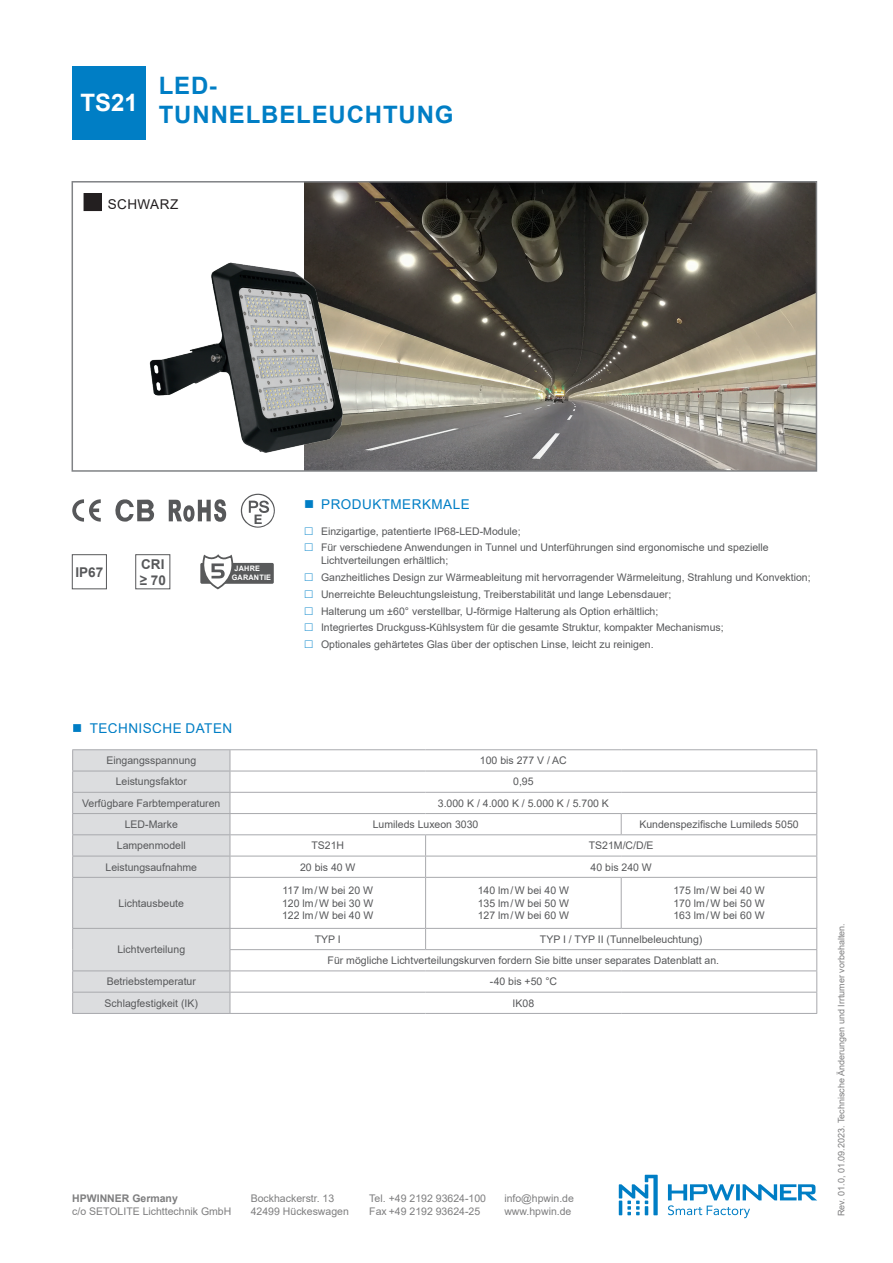
<style>
.page{position:relative;width:893px;height:1263px;background:#fff}
.page>*{position:absolute;margin:0;border:0;box-sizing:border-box;transform-origin:0 0}
.t1{font:700 24px/28.8px "Arial";letter-spacing:.035em;color:#007ec5}
.t2{font:700 24px "Arial";color:#fff}
.t3{font:13.5px "Arial";letter-spacing:.035em;color:#007ec5}
.t4{font:700 13.5px/16.2px "Arial";color:#57585a}
.t5{font:13.5px "Arial";letter-spacing:.035em;color:#231f20}
.t6{font:10.5px/16.8px "Arial";color:#57585a}
.t7{font:10.5px "Arial";color:#7e7e7f}
.t8{font:700 10.5px "Arial";color:#7e7e7f}
.t9{font:9px "Arial";color:#7e7e7f}
.t10{font:700 7.5px/9px "Arial";letter-spacing:.025em;color:#fff}
</style>
<div class="page">
<svg style="left:619px;top:1175px;width:39px;height:40px"></svg>
<svg style="left:668px;top:1184px;width:149px;height:34px"></svg>
<div style="left:72px;top:66px;width:74px;height:73px;background:#007ec5"></div>
<svg style="left:72px;top:499px;width:29px;height:23px"></svg>
<svg style="left:115px;top:499px;width:40px;height:23px"></svg>
<svg style="left:169px;top:499px;width:57px;height:23px"></svg>
<div style="left:72px;top:554px;width:35px;height:35px;border:1px solid #57585a"></div>
<div style="left:200px;top:563px;width:74px;height:21px;background:#595a5b;border-radius:2px"></div>
<svg style="left:200px;top:554px;width:37px;height:36px"></svg>
<svg style="left:241px;top:493px;width:34px;height:35px"></svg>
<img style="left:305px;top:184px;width:509px;height:285px">
<div style="left:84px;top:194px;width:17px;height:17px;background:#231f20"></div>
<div style="left:84px;top:193px;width:17px;height:18px;border:1px solid #231f20"></div>
<div style="left:72px;top:181px;width:745px;height:291px;border:2px solid #808285"></div>
<hr style="left:72px;top:749px;width:158px;height:1px;background:#a8a9ad">
<hr style="left:230px;top:749px;width:196px;height:1px;background:#a8a9ad">
<hr style="left:426px;top:749px;width:195px;height:1px;background:#a8a9ad">
<hr style="left:621px;top:749px;width:196px;height:1px;background:#a8a9ad">
<hr style="left:230px;top:771px;width:196px;height:1px;background:#a8a9ad">
<hr style="left:426px;top:771px;width:195px;height:1px;background:#a8a9ad">
<hr style="left:621px;top:771px;width:196px;height:1px;background:#a8a9ad">
<hr style="left:230px;top:792px;width:196px;height:1px;background:#a8a9ad">
<hr style="left:426px;top:792px;width:195px;height:1px;background:#a8a9ad">
<hr style="left:621px;top:792px;width:196px;height:1px;background:#a8a9ad">
<hr style="left:230px;top:813px;width:196px;height:1px;background:#a8a9ad">
<hr style="left:426px;top:813px;width:195px;height:1px;background:#a8a9ad">
<hr style="left:621px;top:813px;width:196px;height:1px;background:#a8a9ad">
<svg style="left:621px;top:814px;width:1px;height:20px"></svg>
<hr style="left:230px;top:834px;width:196px;height:1px;background:#a8a9ad">
<hr style="left:426px;top:834px;width:195px;height:1px;background:#a8a9ad">
<hr style="left:621px;top:834px;width:196px;height:1px;background:#a8a9ad">
<hr style="left:230px;top:856px;width:196px;height:1px;background:#a8a9ad">
<hr style="left:426px;top:856px;width:195px;height:1px;background:#a8a9ad">
<svg style="left:425px;top:835px;width:1px;height:42px"></svg>
<hr style="left:621px;top:856px;width:196px;height:1px;background:#a8a9ad">
<svg style="left:816px;top:750px;width:1px;height:127px"></svg>
<hr style="left:230px;top:877px;width:196px;height:1px;background:#a8a9ad">
<hr style="left:426px;top:877px;width:195px;height:1px;background:#a8a9ad">
<hr style="left:425px;top:878px;width:1px;height:50px;background:#a8a9ad">
<hr style="left:621px;top:877px;width:196px;height:1px;background:#a8a9ad">
<hr style="left:621px;top:878px;width:1px;height:50px;background:#a8a9ad">
<hr style="left:816px;top:878px;width:1px;height:50px;background:#a8a9ad">
<hr style="left:230px;top:928px;width:196px;height:1px;background:#a8a9ad">
<hr style="left:426px;top:928px;width:195px;height:1px;background:#a8a9ad">
<svg style="left:425px;top:929px;width:1px;height:20px"></svg>
<hr style="left:621px;top:928px;width:196px;height:1px;background:#a8a9ad">
<hr style="left:230px;top:949px;width:196px;height:1px;background:#a8a9ad">
<hr style="left:426px;top:949px;width:195px;height:1px;background:#a8a9ad">
<hr style="left:621px;top:949px;width:196px;height:1px;background:#a8a9ad">
<hr style="left:230px;top:970px;width:196px;height:1px;background:#a8a9ad">
<hr style="left:426px;top:970px;width:195px;height:1px;background:#a8a9ad">
<hr style="left:621px;top:970px;width:196px;height:1px;background:#a8a9ad">
<hr style="left:230px;top:992px;width:196px;height:1px;background:#a8a9ad">
<svg style="left:72px;top:750px;width:159px;height:263px;background:#d9dadc"></svg>
<hr style="left:426px;top:992px;width:195px;height:1px;background:#a8a9ad">
<hr style="left:621px;top:992px;width:196px;height:1px;background:#a8a9ad">
<svg style="left:816px;top:929px;width:1px;height:84px"></svg>
<hr style="left:72px;top:1013px;width:158px;height:1px;background:#a8a9ad">
<hr style="left:230px;top:1013px;width:196px;height:1px;background:#a8a9ad">
<hr style="left:426px;top:1013px;width:195px;height:1px;background:#a8a9ad">
<hr style="left:621px;top:1013px;width:196px;height:1px;background:#a8a9ad">
<img style="left:149px;top:248px;width:225px;height:220px">
<div style="left:135px;top:554px;width:35px;height:35px;border:1px solid #57585a"></div>
<p class="t2" style="left:80px;top:86px;width:59px">TS21</p>
<p class="t1" style="left:159px;top:71px;width:296px">LED-<br>TUNNELBELEUCHTUNG</p>
<p class="t5" style="left:108px;top:195px;width:72px">SCHWARZ</p>
<p class="t4" style="left:140px;top:556px;width:28px">CRI ≥ 70</p>
<p class="t4" style="left:75px;top:564px;width:29px">IP67</p>
<p class="t10" style="left:232px;top:564px;width:41px;text-indent:3px">JAHRE<br>GARANTIE</p>
<p class="t3" style="left:321px;top:495px;width:150px">PRODUKTMERKMALE</p>
<p class="t6" style="left:321px;top:522px;width:449px">Einzigartige, patentierte IP68-LED-Module;<br>Für verschiedene Anwendungen in Tunnel und Unterführungen sind ergonomische und spezielle</p>
<p class="t6" style="left:321px;top:552px;width:491px">Lichtverteilungen erhältlich;<br>Ganzheitliches Design zur Wärmeableitung mit hervorragender Wärmeleitung, Strahlung und Konvektion; Unerreichte Beleuchtungsleistung, Treiberstabilität und lange Lebensdauer;<br>Halterung um ±60° verstellbar, U-förmige Halterung als Option erhältlich;<br>Integriertes Druckguss-Kühlsystem für die gesamte Struktur, kompakter Mechanismus;<br>Optionales gehärtetes Glas über der optischen Linse, leicht zu reinigen.</p>
<p class="t3" style="left:90px;top:719px;width:144px">TECHNISCHE DATEN</p>
<p class="t6" style="left:106px;top:752px;width:91px">Eingangsspannung</p>
<p class="t6" style="left:480px;top:752px;width:88px">100 bis 277 V / AC</p>
<p class="t6" style="left:116px;top:773px;width:73px">Leistungsfaktor</p>
<p class="t6" style="left:513px;top:773px;width:22px">0,95</p>
<p class="t6" style="left:82px;top:794px;width:140px">Verfügbare Farbtemperaturen</p>
<p class="t6" style="left:438px;top:794px;width:173px">3.000 K / 4.000 K / 5.000 K / 5.700 K</p>
<p class="t6" style="left:125px;top:816px;width:55px">LED-Marke</p>
<p class="t6" style="left:373px;top:816px;width:107px">Lumileds Luxeon 3030</p>
<p class="t6" style="left:639px;top:816px;width:161px">Kundenspezifische Lumileds 5050</p>
<p class="t6" style="left:117px;top:837px;width:70px">Lampenmodell</p>
<p class="t6" style="left:311px;top:837px;width:34px">TS21H</p>
<p class="t6" style="left:589px;top:837px;width:66px">TS21M/C/D/E</p>
<p class="t6" style="left:105px;top:858px;width:93px">Leistungsaufnahme</p>
<p class="t6" style="left:300px;top:858px;width:57px">20 bis 40 W</p>
<p class="t6" style="left:591px;top:858px;width:63px">40 bis 240 W</p>
<p class="t6" style="left:119px;top:894px;width:67px">Lichtausbeute</p>
<p class="t6" style="left:283px;top:882px;width:92px">117 lm/W bei 20 W</p>
<p class="t6" style="left:282px;top:894px;width:93px">120 lm/W bei 30 W</p>
<p class="t6" style="left:282px;top:907px;width:93px">122 lm/W bei 40 W</p>
<p class="t6" style="left:478px;top:882px;width:93px">140 lm/W bei 40 W</p>
<p class="t6" style="left:478px;top:894px;width:93px">135 lm/W bei 50 W</p>
<p class="t6" style="left:478px;top:907px;width:93px">127 lm/W bei 60 W</p>
<p class="t6" style="left:673px;top:882px;width:93px">175 lm/W bei 40 W</p>
<p class="t6" style="left:673px;top:894px;width:93px">170 lm/W bei 50 W</p>
<p class="t6" style="left:673px;top:907px;width:93px">163 lm/W bei 60 W</p>
<p class="t6" style="left:117px;top:941px;width:69px">Lichtverteilung</p>
<p class="t6" style="left:315px;top:931px;width:28px">TYP I</p>
<p class="t6" style="left:540px;top:931px;width:164px">TYP I / TYP II (Tunnelbeleuchtung)</p>
<p class="t6" style="left:328px;top:952px;width:393px">Für mögliche Lichtverteilungskurven fordern Sie bitte unser separates Datenblatt an.</p>
<p class="t6" style="left:107px;top:973px;width:91px">Betriebstemperatur</p>
<p class="t6" style="left:490px;top:973px;width:69px">-40 bis +50 °C</p>
<p class="t6" style="left:105px;top:994px;width:95px">Schlagfestigkeit (IK)</p>
<p class="t6" style="left:513px;top:994px;width:23px">IK08</p>
<p class="t8" style="left:72px;top:1191px;width:107px">HPWINNER Germany</p>
<p class="t7" style="left:251px;top:1191px;width:85px">Bockhackerstr. 13</p>
<p class="t7" style="left:369px;top:1191px;width:118px">Tel. +49 2192 93624-100</p>
<p class="t7" style="left:504px;top:1191px;width:71px">info@hpwin.de</p>
<p class="t7" style="left:72px;top:1204px;width:161px">c/o SETOLITE Lichttechnik GmbH</p>
<p class="t7" style="left:251px;top:1204px;width:100px">42499 Hückeswagen</p>
<p class="t7" style="left:369px;top:1204px;width:112px">Fax +49 2192 93624-25</p>
<p class="t7" style="left:504px;top:1204px;width:69px">www.hpwin.de</p>
<p class="t9" style="left:835px;top:1216px;width:294px;rotate:-90deg">Rev. 01.0, 01.09.2023. Technische Änderungen und Irrtumer vorbehalten.</p>
</div>
